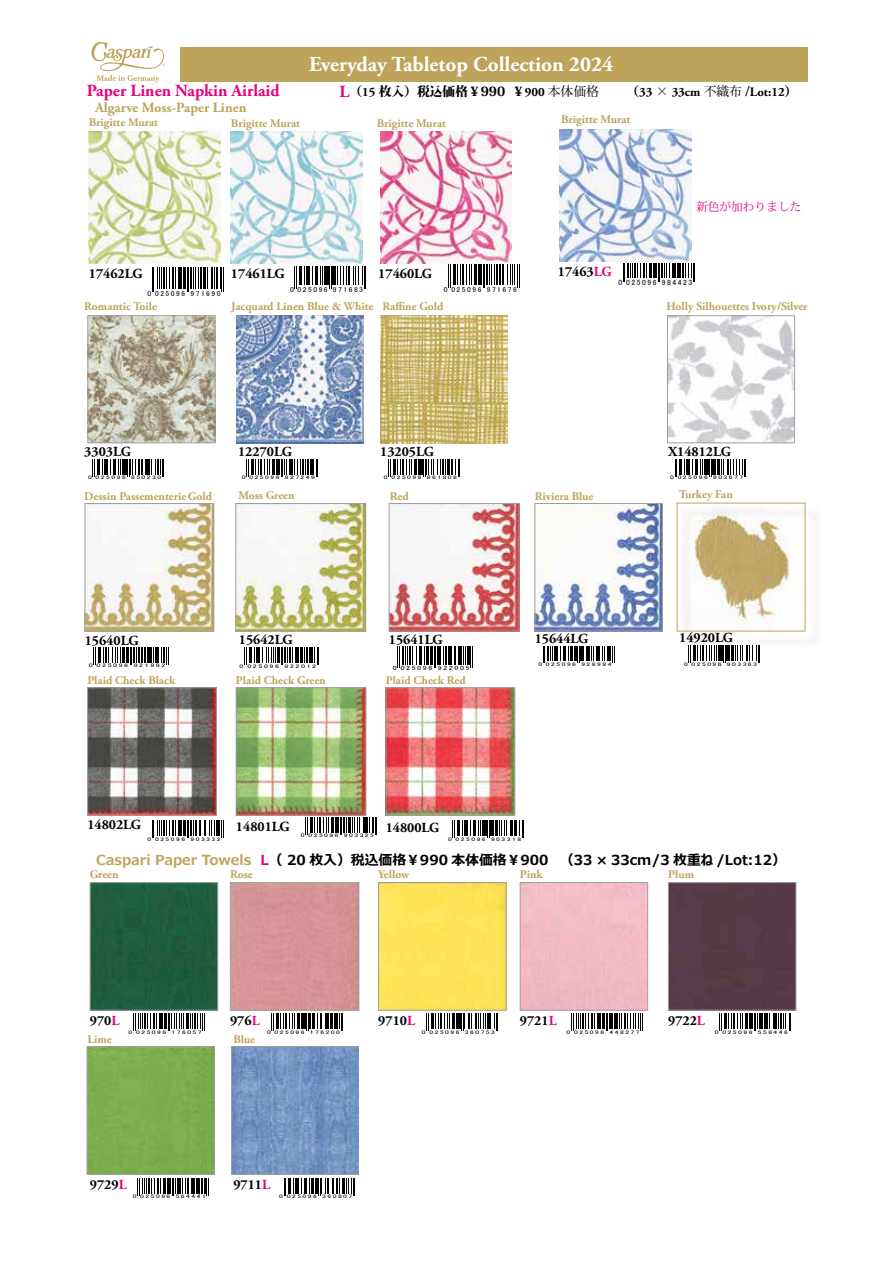
<style>
.page{position:relative;width:893px;height:1263px;background:#fff}
.page>*{position:absolute;margin:0;border:0;box-sizing:border-box;transform-origin:0 0}
.t1{font:700 21.3px "Adobe Garamond Pro";color:#fff}
.t2{font:700 16.95px "Adobe Garamond Pro";color:#e4007f}
.t3{font:700 14.1px "Adobe Garamond Pro";color:#bea45b}
.t4{font:700 13.8px "Adobe Garamond Pro";color:#000}
.t5{font:700 13.8px "Meiryo UI";color:#000}
.t6{font:800 12.75px "Koz Min Pro";color:#000}
.t7{font:700 11.7px "Adobe Garamond Pro";color:#bea45b}
.t8{font:11.7px "Koz Min Pro";color:#e4007f}
.t9{font:7.65px "MS UI Gothic";letter-spacing:.2em;color:#000}
.t10{font:7.05px "MS UI Gothic";letter-spacing:.2em;color:#000;scale:1.06 1}
.t11{font:6.15px "MS UI Gothic";letter-spacing:.2em;color:#000;scale:1.3 1}
.t12{font:5.1px "MS UI Gothic";letter-spacing:.2em;color:#000;scale:1.49 1}
.t13{font:5.1px "MS UI Gothic";letter-spacing:.2em;color:#000;scale:1.56 1}
.s1{font-family:"Adobe Garamond Pro";font-weight:700;font-size:16.95px;color:#e4007f}
.s2{font-family:"Adobe Garamond Pro";font-weight:700}
.s3{font-family:"Koz Min Pr 6 N";font-weight:400}
.s4{font-family:"Koz Min Pr 6 N";font-weight:400;font-size:16.95px;color:#e4007f}
.s5{color:#e4007f}
.s6{color:#bea45b}
</style>
<div class="page">
<svg style="left:91px;top:42px;width:74px;height:41px"></svg>
<div style="left:180px;top:47px;width:628px;height:34px;background:#bea45b"></div>
<img style="left:90px;top:317px;width:123px;height:124px">
<div style="left:88px;top:315px;width:127px;height:128px;border:1px solid #9fa0a0"></div>
<svg style="left:94px;top:459px;width:70px;height:18px"></svg>
<img style="left:236px;top:315px;width:128px;height:128px">
<img style="left:380px;top:315px;width:128px;height:128px">
<svg style="left:246px;top:459px;width:72px;height:18px"></svg>
<img style="left:388px;top:689px;width:125px;height:124px">
<div style="left:386px;top:687px;width:129px;height:128px;border:1px solid #9fa0a0"></div>
<img style="left:238px;top:689px;width:126px;height:124px">
<div style="left:236px;top:687px;width:130px;height:128px;border:1px solid #9fa0a0"></div>
<img style="left:89px;top:689px;width:126px;height:124px">
<div style="left:87px;top:687px;width:130px;height:128px;border:1px solid #9fa0a0"></div>
<svg style="left:152px;top:820px;width:72px;height:18px"></svg>
<svg style="left:305px;top:817px;width:72px;height:18px"></svg>
<svg style="left:454px;top:820px;width:70px;height:18px"></svg>
<svg style="left:388px;top:459px;width:72px;height:18px"></svg>
<img style="left:669px;top:317px;width:124px;height:124px">
<div style="left:667px;top:315px;width:128px;height:128px;border:1px solid #9fa0a0"></div>
<svg style="left:675px;top:459px;width:71px;height:18px"></svg>
<div style="left:679px;top:505px;width:145px;height:145px;background:#000;opacity:.75"></div>
<div style="left:680px;top:646px;width:85px;height:21px;background:#fff"></div>
<svg style="left:688px;top:646px;width:72px;height:17px"></svg>
<img style="left:87px;top:505px;width:125px;height:124px">
<div style="left:85px;top:503px;width:129px;height:128px;border:1px solid #9fa0a0"></div>
<svg style="left:93px;top:647px;width:76px;height:18px"></svg>
<img style="left:238px;top:505px;width:126px;height:124px">
<div style="left:236px;top:503px;width:130px;height:128px;border:1px solid #9fa0a0"></div>
<svg style="left:244px;top:647px;width:75px;height:18px"></svg>
<img style="left:391px;top:505px;width:126px;height:124px">
<div style="left:389px;top:503px;width:130px;height:128px;border:1px solid #9fa0a0"></div>
<svg style="left:399px;top:646px;width:74px;height:21px"></svg>
<img style="left:537px;top:505px;width:124px;height:124px">
<div style="left:535px;top:503px;width:128px;height:128px;border:1px solid #9fa0a0"></div>
<svg style="left:543px;top:646px;width:72px;height:17px"></svg>
<img style="left:89px;top:132px;width:132px;height:131px">
<img style="left:231px;top:132px;width:132px;height:131px">
<img style="left:380px;top:132px;width:132px;height:131px">
<svg style="left:152px;top:267px;width:72px;height:25px"></svg>
<svg style="left:296px;top:266px;width:70px;height:23px"></svg>
<svg style="left:448px;top:264px;width:72px;height:24px"></svg>
<div style="left:380px;top:884px;width:124px;height:124px;background:#ffe457"></div>
<div style="left:378px;top:882px;width:128px;height:128px;border:1px solid #9fa0a0"></div>
<div style="left:92px;top:884px;width:124px;height:124px;background:#1e5d3d"></div>
<div style="left:90px;top:882px;width:128px;height:128px;border:1px solid #9fa0a0"></div>
<div style="left:670px;top:884px;width:124px;height:124px;background:#553a48"></div>
<div style="left:668px;top:882px;width:128px;height:128px;border:1px solid #9fa0a0"></div>
<div style="left:89px;top:1048px;width:124px;height:124px;background:#7fac4d"></div>
<div style="left:87px;top:1046px;width:128px;height:128px;border:1px solid #9fa0a0"></div>
<div style="left:520px;top:882px;width:128px;height:128px;border:1px solid #9fa0a0"></div>
<div style="left:230px;top:882px;width:129px;height:128px;border:1px solid #9fa0a0"></div>
<svg style="left:571px;top:1013px;width:72px;height:18px"></svg>
<svg style="left:137px;top:1178px;width:72px;height:18px"></svg>
<svg style="left:426px;top:1013px;width:72px;height:18px"></svg>
<svg style="left:133px;top:1013px;width:72px;height:18px"></svg>
<svg style="left:719px;top:1013px;width:72px;height:18px"></svg>
<svg style="left:271px;top:1013px;width:72px;height:18px"></svg>
<img style="left:233px;top:1048px;width:124px;height:124px">
<div style="left:231px;top:1046px;width:128px;height:128px;border:1px solid #9fa0a0"></div>
<svg style="left:284px;top:1178px;width:71px;height:18px"></svg>
<img style="left:559px;top:129px;width:132px;height:132px">
<svg style="left:623px;top:263px;width:72px;height:18px"></svg>
<h1 class="t1" style="left:309px;top:52px;width:306px">Everyday Tabletop Collection 2024</h1>
<h2 class="t2" style="left:87px;top:81px;width:194px">Paper Linen Napkin Airlaid</h2>
<p class="t6" style="left:340px;top:82px;width:459px"><span class="s1">L</span>（<span class="s2">15</span> 枚入）税込価格￥990 ￥<span class="s2">900</span> <span class="s3">本体価格</span><span class="s4">　　</span>（<span class="s2">33</span> × <span class="s2">33cm</span> <span class="s3">不織布</span> /<span class="s2">Lot:12</span>）</p>
<p class="t3" style="left:95px;top:100px;width:153px">Algarve Moss-Paper Linen</p>
<p class="t7" style="left:561px;top:113px;width:71px">Brigitte Murat</p>
<p class="t7" style="left:89px;top:116px;width:71px">Brigitte Murat</p>
<p class="t7" style="left:231px;top:117px;width:71px">Brigitte Murat</p>
<p class="t7" style="left:377px;top:117px;width:71px">Brigitte Murat</p>
<p class="t4" style="left:89px;top:265px;width:55px">17462LG</p>
<p class="t4" style="left:231px;top:265px;width:55px">17461LG</p>
<p class="t4" style="left:378px;top:265px;width:55px">17460LG</p>
<p class="t10" style="left:148px;top:290px;width:70px">0 025096 971690</p>
<p class="t7" style="left:84px;top:300px;width:74px">Romantic Toile</p>
<p class="t10" style="left:290px;top:286px;width:70px">0 025096 971683</p>
<p class="t10" style="left:444px;top:286px;width:70px">0 025096 971676</p>
<p class="t7" style="left:231px;top:300px;width:144px">Jacquard Linen Blue &amp; White</p>
<p class="t7" style="left:382px;top:300px;width:63px">Raffine Gold</p>
<p class="t4" style="left:558px;top:263px;width:55px">17463<span class="s5">LG</span></p>
<p class="t8" style="left:696px;top:199px;width:107px">新色が加わりました</p>
<p class="t9" style="left:618px;top:278px;width:75px">0 025096 984423</p>
<p class="t7" style="left:666px;top:300px;width:143px">Holly Silhouettes Ivory/Silver</p>
<p class="t4" style="left:84px;top:443px;width:48px">3303LG</p>
<p class="t12" style="left:88px;top:475px;width:51px">0 025096 850230</p>
<p class="t7" style="left:84px;top:489px;width:129px">Dessin PassementerieGold</p>
<p class="t4" style="left:238px;top:443px;width:55px">12270LG</p>
<p class="t12" style="left:242px;top:475px;width:50px">0 025096 827249</p>
<p class="t7" style="left:238px;top:489px;width:58px">Moss Green</p>
<p class="t4" style="left:380px;top:443px;width:55px">13205LG</p>
<p class="t12" style="left:384px;top:475px;width:50px">0 025096 861908</p>
<p class="t7" style="left:390px;top:489px;width:20px">Red</p>
<p class="t7" style="left:535px;top:490px;width:60px">Riviera Blue</p>
<p class="t4" style="left:668px;top:443px;width:64px">X14812LG</p>
<p class="t12" style="left:670px;top:475px;width:50px">0 025096 903677</p>
<p class="t7" style="left:679px;top:488px;width:55px">Turkey Fan</p>
<p class="t4" style="left:85px;top:632px;width:55px">15640LG</p>
<p class="t13" style="left:89px;top:663px;width:51px">0 025096 921992</p>
<p class="t4" style="left:239px;top:632px;width:55px">15642LG</p>
<p class="t13" style="left:240px;top:663px;width:51px">0 025096 922012</p>
<p class="t4" style="left:389px;top:632px;width:55px">15641LG</p>
<p class="t11" style="left:393px;top:665px;width:60px">0 025096 922005</p>
<p class="t4" style="left:535px;top:630px;width:55px">15644LG</p>
<p class="t12" style="left:538px;top:661px;width:50px">0 025096 928984</p>
<p class="t4" style="left:679px;top:630px;width:55px">14920LG</p>
<p class="t12" style="left:684px;top:661px;width:50px">0 025096 903363</p>
<p class="t7" style="left:87px;top:674px;width:89px">Plaid Check Black</p>
<p class="t7" style="left:236px;top:674px;width:91px">Plaid Check Green</p>
<p class="t7" style="left:386px;top:674px;width:81px">Plaid Check Red</p>
<p class="t4" style="left:87px;top:816px;width:55px">14802LG</p>
<p class="t12" style="left:148px;top:836px;width:50px">0 025096 903332</p>
<p class="t4" style="left:236px;top:819px;width:55px">14801LG</p>
<p class="t12" style="left:301px;top:833px;width:50px">0 025096 903325</p>
<p class="t4" style="left:386px;top:820px;width:55px">14800LG</p>
<p class="t12" style="left:448px;top:836px;width:50px">0 025096 903318</p>
<p class="t5" style="left:96px;top:850px;width:691px"><span class="s6">Caspari Paper Towels</span> <span class="s5">L</span>（ 20 枚入）税込価格￥990 本体価格￥900<span class="s5">　　</span>（33 × 33cm/3 枚重ね /Lot:12）</p>
<p class="t7" style="left:520px;top:868px;width:24px">Pink</p>
<p class="t7" style="left:378px;top:868px;width:32px">Yellow</p>
<p class="t7" style="left:668px;top:868px;width:27px">Plum</p>
<p class="t7" style="left:90px;top:868px;width:30px">Green</p>
<p class="t7" style="left:230px;top:868px;width:24px">Rose</p>
<p class="t4" style="left:90px;top:1013px;width:31px">970<span class="s5">L</span></p>
<p class="t7" style="left:87px;top:1032px;width:26px">Lime</p>
<p class="t12" style="left:129px;top:1029px;width:50px">0 025096 176057</p>
<p class="t4" style="left:230px;top:1013px;width:31px">976<span class="s5">L</span></p>
<p class="t7" style="left:233px;top:1032px;width:23px">Blue</p>
<p class="t12" style="left:267px;top:1029px;width:50px">0 025096 176200</p>
<p class="t4" style="left:378px;top:1013px;width:38px">9710<span class="s5">L</span></p>
<p class="t12" style="left:422px;top:1029px;width:50px">0 025096 360753</p>
<p class="t4" style="left:520px;top:1013px;width:38px">9721<span class="s5">L</span></p>
<p class="t12" style="left:567px;top:1029px;width:50px">0 025096 448277</p>
<p class="t4" style="left:668px;top:1013px;width:38px">9722<span class="s5">L</span></p>
<p class="t12" style="left:715px;top:1029px;width:50px">0 025096 556446</p>
<p class="t4" style="left:90px;top:1177px;width:38px">9729<span class="s5">L</span></p>
<p class="t12" style="left:133px;top:1194px;width:50px">0 025096 564441</p>
<p class="t4" style="left:233px;top:1177px;width:38px">9711<span class="s5">L</span></p>
<p class="t12" style="left:279px;top:1194px;width:50px">0 025096 360807</p>
</div>
